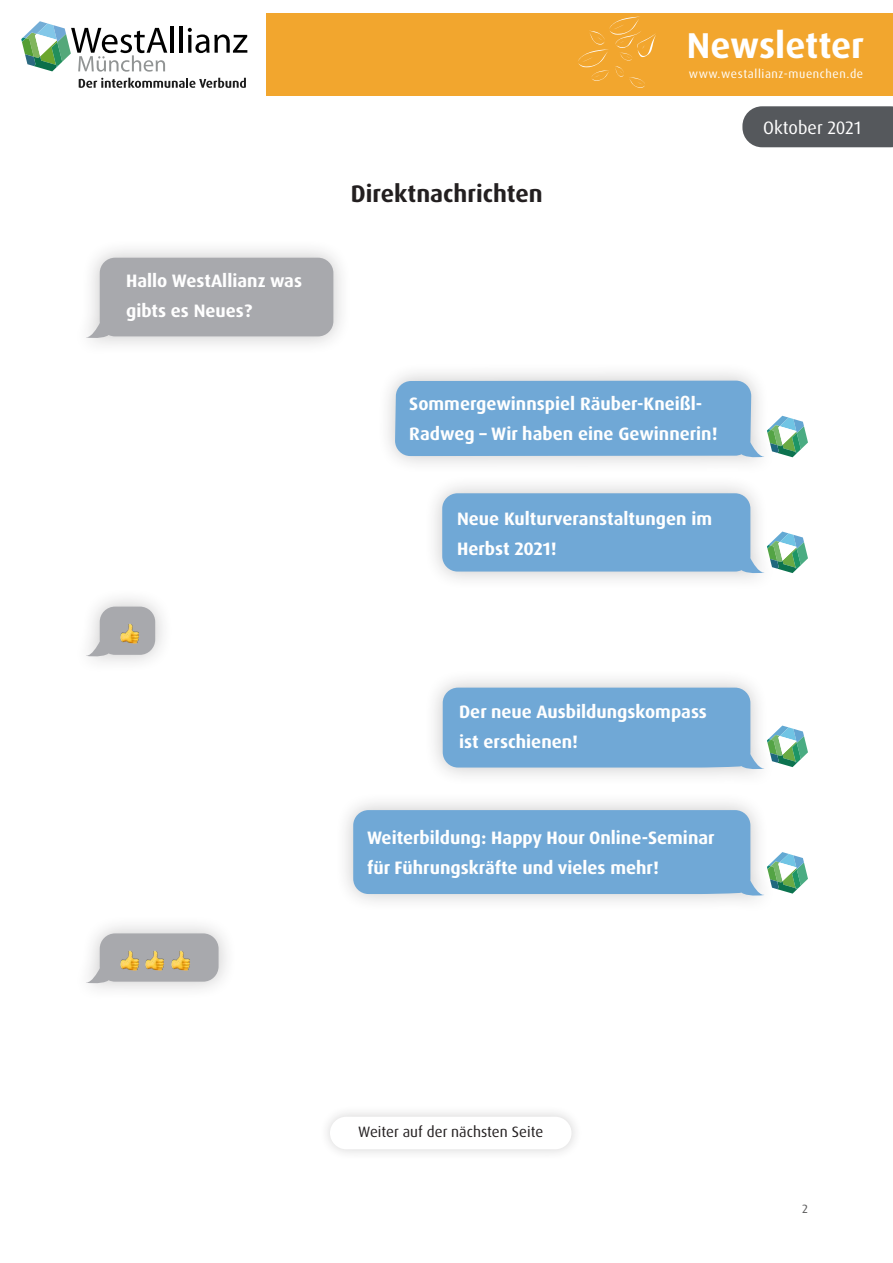
<style>
.page{position:relative;width:893px;height:1263px;background:#fff}
.page>*{position:absolute;margin:0;border:0;box-sizing:border-box;transform-origin:0 0}
.t1{font:700 36px "Dax Pro";color:#fff}
.t2{font:700 24px "Dax Pro";color:#231f20}
.t3{font:700 18px/30px "Dax Pro";color:#fff}
.t4{font:18px "Dax Pro";color:#fff}
.t5{font:15px "Dax Pro";color:#231f20}
.t6{font:12px "Dax Pro";letter-spacing:.05em;color:#fff}
.t7{font:12px "Dax Pro";color:#585859}
</style>
<div class="page">
<div style="left:319px;top:1105px;width:264px;height:56px;background:#f8f8f8"></div>
<div style="left:330px;top:1117px;width:241px;height:32px;background:#fff;border-radius:16px"></div>
<div style="left:424px;top:475px;width:354px;height:116px;background:#231f20;opacity:.25"></div>
<svg style="left:442px;top:493px;width:366px;height:82px;background:#85b4d8"></svg>
<div style="left:71px;top:239px;width:281px;height:117px;background:#231f20;opacity:.25"></div>
<svg style="left:81px;top:258px;width:252px;height:82px;background:#b0b1b4"></svg>
<div style="left:71px;top:915px;width:166px;height:87px;background:#231f20;opacity:.25"></div>
<svg style="left:81px;top:933px;width:138px;height:52px"></svg>
<div style="left:71px;top:588px;width:103px;height:87px;background:#231f20;opacity:.25"></div>
<svg style="left:81px;top:607px;width:74px;height:51px"></svg>
<div style="left:424px;top:669px;width:354px;height:118px;background:#231f20;opacity:.25"></div>
<svg style="left:443px;top:688px;width:365px;height:83px;background:#84b4d8"></svg>
<div style="left:335px;top:791px;width:443px;height:123px;background:#231f20;opacity:.25"></div>
<svg style="left:353px;top:810px;width:455px;height:87px;background:#81b2d8"></svg>
<div style="left:376px;top:362px;width:402px;height:113px;background:#231f20;opacity:.25"></div>
<svg style="left:395px;top:381px;width:413px;height:78px;background:#82b3d7"></svg>
<img style="left:117px;top:945px;width:76px;height:25px">
<img style="left:117px;top:618px;width:25px;height:25px">
<div style="left:266px;top:13px;width:627px;height:83px;background:#f2a62e"></div>
<div style="left:742px;top:106px;width:151px;height:41px;background:#55585c"></div>
<hr style="left:171px;top:27px;width:3px;height:26px;background:#000">
<hr style="left:180px;top:27px;width:3px;height:26px;background:#000">
<svg style="left:188px;top:28px;width:59px;height:25px"></svg>
<svg style="left:21px;top:21px;width:146px;height:51px"></svg>
<svg style="left:79px;top:78px;width:167px;height:10px"></svg>
<svg style="left:578px;top:16px;width:78px;height:72px"></svg>
<p class="t3" style="left:126px;top:266px;width:177px">Hallo WestAllianz was</p>
<p class="t3" style="left:126px;top:296px;width:128px">gibts es Neues?</p>
<h1 class="t1" style="left:687px;top:22px;width:179px">Newsletter</h1>
<p class="t6" style="left:689px;top:66px;width:176px">www.westallianz-muenchen.de</p>
<p class="t2" style="left:351px;top:178px;width:193px">Direktnachrichten</p>
<p class="t4" style="left:763px;top:116px;width:99px">Oktober 2021</p>
<p class="t3" style="left:409px;top:389px;width:310px">Sommergewinnspiel Räuber-Kneißl-<br>Radweg – Wir haben eine Gewinnerin!</p>
<p class="t3" style="left:457px;top:503px;width:257px">Neue Kulturveranstaltungen im<br>Herbst 2021!</p>
<p class="t3" style="left:459px;top:697px;width:249px">Der neue Ausbildungskompass ist erschienen!</p>
<p class="t3" style="left:367px;top:823px;width:349px">Weiterbildung: Happy Hour Online-Seminar für Führungskräfte und vieles mehr!</p>
<p class="t5" style="left:358px;top:1122px;width:187px">Weiter auf der nächsten Seite</p>
<p class="t7" style="left:802px;top:1201px;width:7px">2</p>
</div>
